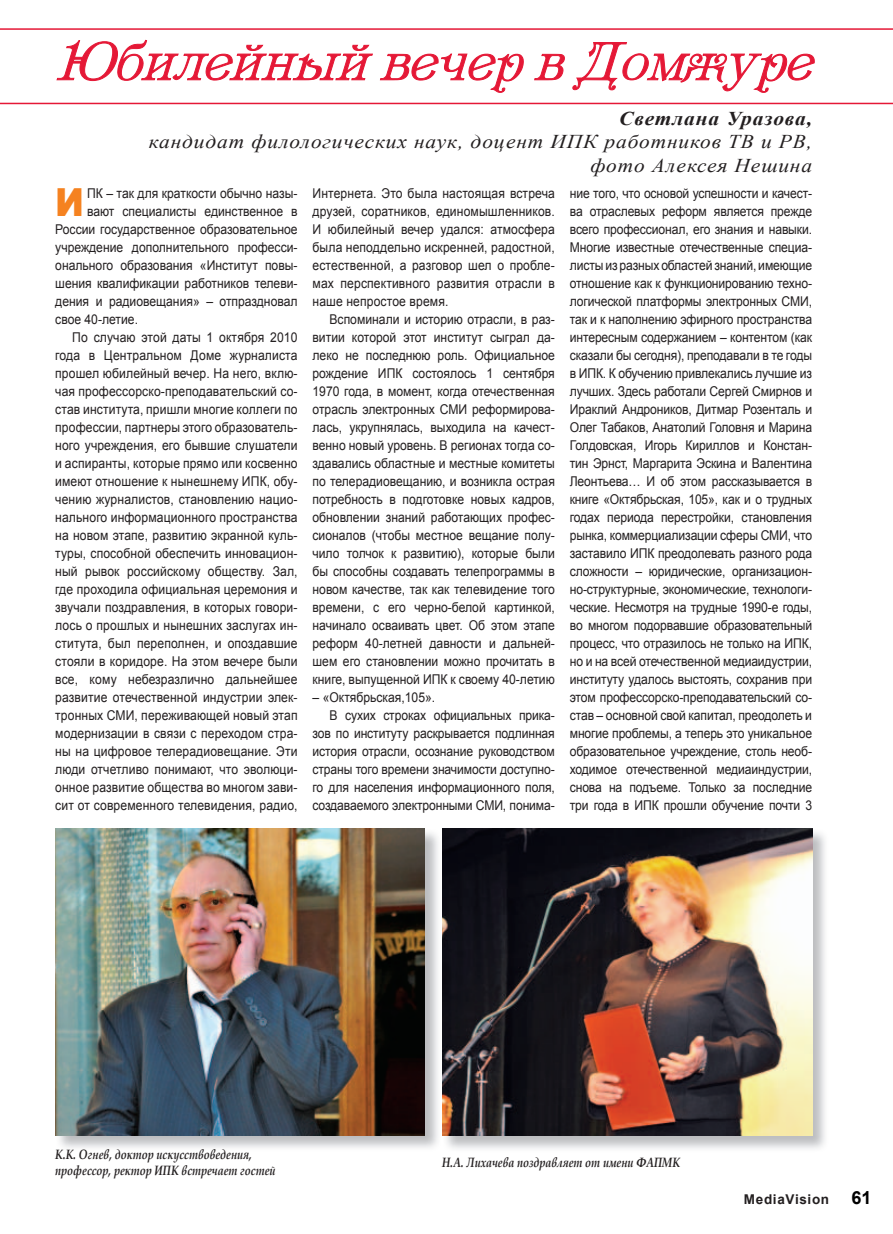
<style>
.page{position:relative;width:893px;height:1234px;background:#fff}
.page>*{position:absolute;margin:0;border:0;box-sizing:border-box;transform-origin:0 0}
.t1{font:italic 55.5px "Ametist";color:#e51836}
.t2{font:900 38.7px "Arial";color:#f58220;scale:.9 1}
.t3{font:italic 19.5px/23.4px "Times New Roman";letter-spacing:.04em;color:#231f20;text-align:right;scale:1.1 1}
.t4{font:italic 700 19.5px "Times New Roman";letter-spacing:.04em;color:#231f20;scale:1.1 1}
.t5{font:13.5px/18px "Arial";letter-spacing:.01em;color:#231f20;text-align:justify;scale:.9 1}
.t6{font:13.5px "Arial";letter-spacing:-.01em;color:#231f20;scale:.9 1}
.t7{font:italic 700 13.5px/16.2px "Book Antiqua";color:#231f20;scale:.8 1}
.t8{font:700 13.5px "Arial";letter-spacing:.05em;color:#231f20}
.s1{font-size:18px;color:#000}
</style>
<div class="page">
<svg style="left:56px;top:39px;width:509px;height:54px"></svg>
<svg style="left:572px;top:42px;width:243px;height:51px"></svg>
<img style="left:55px;top:828px;width:770px;height:321px">
<img style="left:55px;top:828px;width:370px;height:306px">
<img style="left:442px;top:828px;width:370px;height:307px">
<hr style="left:0;top:28px;width:893px;height:2px;background:#e51836">
<hr style="left:0;top:103px;width:893px;height:1px;background:#e51836">
<h1 class="t1" style="left:56px;top:31px;width:775px">ЮбилейныйвечервДомжуре</h1>
<h3 class="t4" style="left:619px;top:105px;width:177px">Светлана Уразова,</h3>
<h3 class="t3" style="left:149px;top:130px;width:605px">кандидат филологических наук, доцент ИПК работников ТВ и РВ, фото Алексея Нешина</h3>
<h2 class="t2" style="left:55px;top:174px;width:34px">И</h2>
<p class="t5" style="left:87px;top:184px;width:235px">ПК – так для краткости обычно назы-</p>
<p class="t5" style="left:87px;top:202px;width:235px">вают специалисты единственное в</p>
<p class="t5" style="left:55px;top:220px;width:271px">России государственное образовательное</p>
<p class="t5" style="left:55px;top:238px;width:271px">учреждение дополнительного професси-</p>
<p class="t5" style="left:55px;top:256px;width:271px">онального образования «Институт повы-</p>
<p class="t5" style="left:55px;top:274px;width:271px">шения квалификации работников телеви-</p>
<p class="t5" style="left:55px;top:292px;width:271px">дения и радиовещания» – отпраздновал</p>
<p class="t5" style="left:55px;top:310px;width:93px">свое 40-летие.</p>
<p class="t5" style="left:72px;top:328px;width:252px">По случаю этой даты 1 октября 2010</p>
<p class="t5" style="left:55px;top:346px;width:271px">года в Центральном Доме журналиста</p>
<p class="t5" style="left:55px;top:364px;width:271px">прошел юбилейный вечер. На него, вклю-</p>
<p class="t5" style="left:55px;top:382px;width:271px">чая профессорско-преподавательский со-</p>
<p class="t5" style="left:55px;top:400px;width:271px">став института, пришли многие коллеги по</p>
<p class="t5" style="left:55px;top:418px;width:271px">профессии, партнеры этого образователь-</p>
<p class="t5" style="left:55px;top:436px;width:271px">ного учреждения, его бывшие слушатели</p>
<p class="t5" style="left:55px;top:454px;width:271px">и аспиранты, которые прямо или косвенно</p>
<p class="t5" style="left:55px;top:472px;width:271px">имеют отношение к нынешнему ИПК, обу-</p>
<p class="t5" style="left:55px;top:490px;width:271px">чению журналистов, становлению нацио-</p>
<p class="t5" style="left:55px;top:508px;width:271px">нального информационного пространства</p>
<p class="t5" style="left:55px;top:526px;width:271px">на новом этапе, развитию экранной куль-</p>
<p class="t5" style="left:55px;top:544px;width:271px">туры, способной обеспечить инновацион-</p>
<p class="t5" style="left:55px;top:562px;width:271px">ный рывок российскому обществу. Зал,</p>
<p class="t5" style="left:55px;top:580px;width:271px">где проходила официальная церемония и</p>
<p class="t5" style="left:55px;top:598px;width:271px">звучали поздравления, в которых говори-</p>
<p class="t5" style="left:55px;top:616px;width:271px">лось о прошлых и нынешних заслугах ин-</p>
<p class="t5" style="left:55px;top:634px;width:271px">ститута, был переполнен, и опоздавшие</p>
<p class="t5" style="left:55px;top:652px;width:271px">стояли в коридоре. На этом вечере были</p>
<p class="t5" style="left:55px;top:670px;width:271px">все, кому небезразлично дальнейшее</p>
<p class="t5" style="left:55px;top:688px;width:271px">развитие отечественной индустрии элек-</p>
<p class="t5" style="left:55px;top:706px;width:271px">тронных СМИ, переживающей новый этап</p>
<p class="t5" style="left:55px;top:724px;width:271px">модернизации в связи с переходом стра-</p>
<p class="t5" style="left:55px;top:742px;width:271px">ны на цифровое телерадиовещание. Эти</p>
<p class="t5" style="left:55px;top:760px;width:271px">люди отчетливо понимают, что эволюци-</p>
<p class="t5" style="left:55px;top:778px;width:271px">онное развитие общества во многом зави-</p>
<p class="t5" style="left:55px;top:796px;width:271px">сит от современного телевидения, радио,</p>
<p class="t5" style="left:313px;top:184px;width:271px">Интернета. Это была настоящая встреча друзей, соратников, единомышленников.<br>И юбилейный вечер удался: атмосфера была неподдельно искренней, радостной, естественной, а разговор шел о пробле&shy;мах перспективного развития отрасли в наше непростое время.</p>
<p class="t5" style="left:313px;top:310px;width:271px;text-indent:17px">Вспоминали и историю отрасли, в раз&shy;витии которой этот институт сыграл да&shy;леко не последнюю роль. Официальное рождение ИПК состоялось 1 сентября 1970 года, в момент, когда отечественная отрасль электронных СМИ реформирова&shy;лась, укрупнялась, выходила на качест&shy;венно новый уровень. В регионах тогда со&shy;здавались областные и местные комитеты по телерадиовещанию, и возникла острая потребность в подготовке новых кадров, обновлении знаний работающих профес&shy;сионалов (чтобы местное вещание полу&shy;чило толчок к развитию), которые были бы способны создавать телепрограммы в новом качестве, так как телевидение того времени, с его черно-белой картинкой, начинало осваивать цвет. Об этом этапе реформ 40-летней давности и дальней&shy;шем его становлении можно прочитать в книге, выпущенной ИПК к своему 40-летию</p>
<p class="t5" style="left:313px;top:688px;width:138px">– «Октябрьская,105».</p>
<p class="t6" style="left:330px;top:706px;width:252px">В сухих строках официальных прика-</p>
<p class="t6" style="left:313px;top:724px;width:271px">зов по институту раскрывается подлинная</p>
<p class="t6" style="left:313px;top:742px;width:271px">история отрасли, осознание руководством</p>
<p class="t6" style="left:313px;top:760px;width:271px">страны того времени значимости доступно-</p>
<p class="t6" style="left:313px;top:778px;width:271px">го для населения информационного поля,</p>
<p class="t6" style="left:313px;top:796px;width:271px">создаваемого электронными СМИ, понима-</p>
<p class="t5" style="left:570px;top:184px;width:271px">ние того, что основой успешности и качест&shy;ва отраслевых реформ является прежде всего профессионал, его знания и навыки.<br>Многие известные отечественные специа&shy;листы из разных областей знаний, имеющие отношение как к функционированию техно&shy;логической платформы электронных СМИ, так и к наполнению эфирного пространства интересным содержанием – контентом (как сказали бы сегодня), преподавали в те годы в ИПК. К обучению привлекались лучшие из лучших. Здесь работали Сергей Смирнов и Ираклий Андроников, Дитмар Розенталь и Олег Табаков, Анатолий Головня и Марина Голдовская, Игорь Кириллов и Констан&shy;тин Эрнст, Маргарита Эскина и Валентина Леонтьева… И об этом рассказывается в книге «Октябрьская, 105», как и о трудных годах периода перестройки, становления рынка, коммерциализации сферы СМИ, что заставило ИПК преодолевать разного рода сложности – юридические, организацион&shy;но-структурные, экономические, технологи&shy;ческие. Несмотря на трудные 1990-е годы, во многом подорвавшие образовательный процесс, что отразилось не только на ИПК, но и на всей отечественной медиаидустрии, институту удалось выстоять, сохранив при этом профессорско-преподавательский со&shy;став – основной свой капитал, преодолеть и многие проблемы, а теперь это уникальное образовательное учреждение, столь необ&shy;ходимое отечественной медиаиндустрии, снова на подъеме. Только за последние три года в ИПК прошли обучение почти 3</p>
<p class="t7" style="left:55px;top:1145px;width:277px">К.К. Огнев, доктор искусствоведения, профессор, ректор ИПК встречает гостей</p>
<p class="t7" style="left:442px;top:1153px;width:299px">Н.А. Лихачева поздравляет от имени ФАПМК</p>
<p class="t8" style="left:744px;top:1190px;width:129px">MediaVision <span class="s1">61</span></p>
</div>
